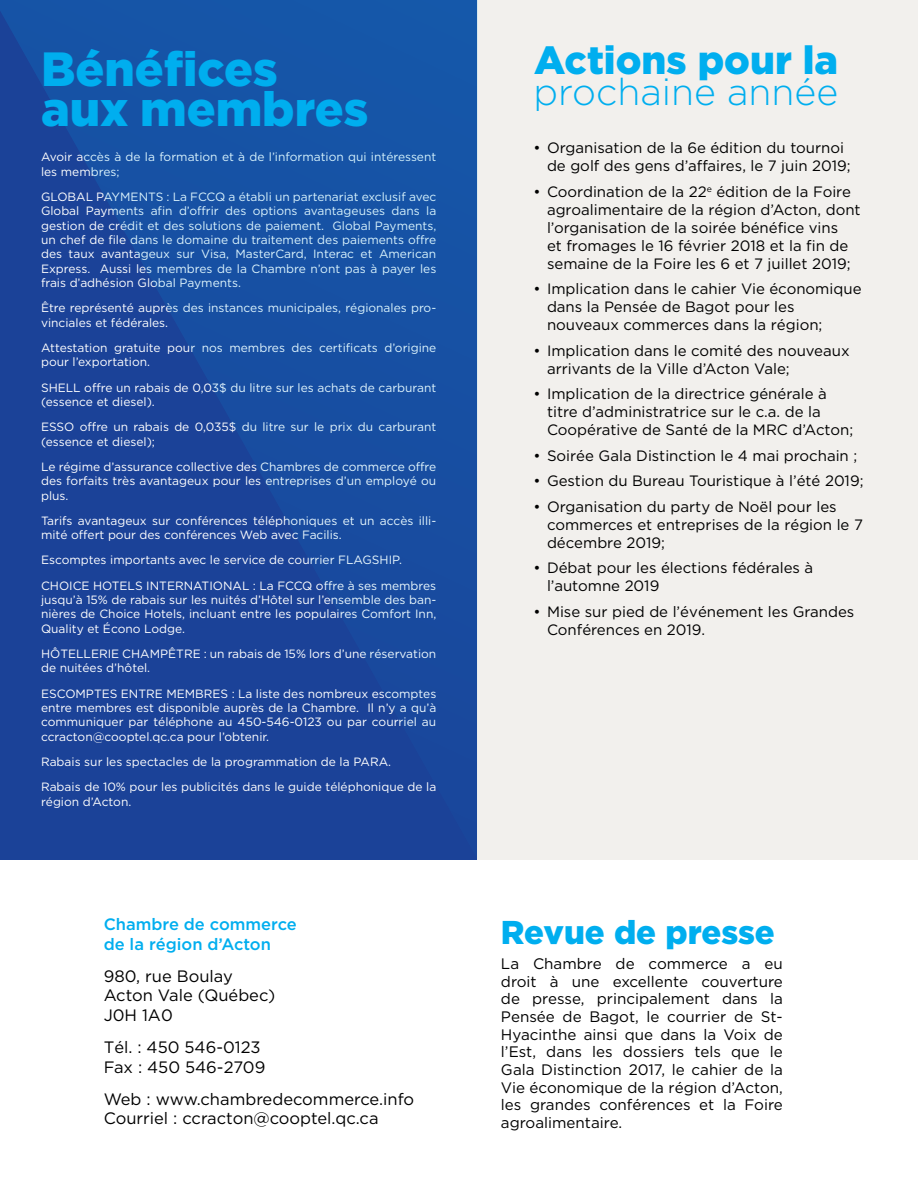
<style>
.page{position:relative;width:918px;height:1188px;background:#fff}
.page>*{position:absolute;margin:0;border:0;box-sizing:border-box;transform-origin:0 0}
.t1{font:900 48px/40.5px "Gotham HTF";color:#00aeef}
.t2{font:900 39.3px "Gotham HTF";color:#00aeef}
.t3{font:300 37.35px "Gotham HTF";color:#00aeef}
.t4{font:900 33px "Gotham HTF";color:#00aeef}
.t5{font:16.5px/19.2px "Gotham HTF";color:#000}
.t6{font:500 16.5px/19.2px "Gotham HTF";color:#00aeef}
.t7{font:15.15px/17.7px "Gotham HTF";color:#000;text-align:justify}
.t8{font:15px/18px "Gotham HTF";color:#000}
.t9{font:12px/14.4px "Gotham HTF";color:#fff}
</style>
<div class="page">
<div style="left:478px;top:0;width:440px;height:859px;background:#f2f0ed"></div>
<svg style="left:0;top:0;width:478px;height:859px;fill:#19479c"></svg>
<h1 class="t1" style="left:41px;top:47px;width:329px">Bénéfices aux membres</h1>
<p class="t9" style="left:41px;top:150px;width:397px">Avoir accès à de la formation et à de l’information qui intéressent les membres;</p>
<p class="t9" style="left:41px;top:189px;width:397px;text-align:justify">GLOBAL PAYMENTS : La FCCQ a établi un partenariat exclusif avec Global Payments afin d’offrir des options avantageuses dans la gestion de crédit et des solutions de paiement. Global Payments, un chef de file dans le domaine du traitement des paiements offre des taux avantageux sur Visa, MasterCard, Interac et American Express. Aussi les membres de la Chambre n’ont pas à payer les frais d’adhésion Global Payments.</p>
<p class="t9" style="left:41px;top:301px;width:397px">Être représenté auprès des instances municipales, régionales pro&shy;vinciales et fédérales.</p>
<p class="t9" style="left:41px;top:340px;width:397px">Attestation gratuite pour nos membres des certificats d’origine pour l’exportation.</p>
<p class="t9" style="left:41px;top:380px;width:397px">SHELL offre un rabais de 0,03$ du litre sur les achats de carburant (essence et diesel).</p>
<p class="t9" style="left:41px;top:420px;width:397px">ESSO offre un rabais de 0,035$ du litre sur le prix du carburant (essence et diesel);</p>
<p class="t9" style="left:41px;top:459px;width:397px;text-align:justify">Le régime d’assurance collective des Chambres de commerce offre des forfaits très avantageux pour les entreprises d’un employé ou plus.</p>
<p class="t9" style="left:41px;top:513px;width:397px">Tarifs avantageux sur conférences téléphoniques et un accès illi&shy;mité offert pour des conférences Web avec Facilis.</p>
<p class="t9" style="left:41px;top:547px;width:397px;line-height:25.2px">Escomptes importants avec le service de courrier FLAGSHIP.<br>CHOICE HOTELS INTERNATIONAL : La FCCQ offre à ses membres</p>
<p class="t9" style="left:41px;top:592px;width:397px;text-align:justify">jusqu’à 15% de rabais sur les nuités d’Hôtel sur l’ensemble des ban&shy;nières de Choice Hotels, incluant entre les populaires Comfort Inn, Quality et Écono Lodge.</p>
<p class="t9" style="left:41px;top:646px;width:397px">HÔTELLERIE CHAMPÊTRE : un rabais de 15% lors d’une réservation de nuitées d’hôtel.</p>
<p class="t9" style="left:41px;top:686px;width:397px;text-align:justify">ESCOMPTES ENTRE MEMBRES : La liste des nombreux escomptes entre membres est disponible auprès de la Chambre. Il n’y a qu’à communiquer par téléphone au 450-546-0123 ou par courriel au ccracton@cooptel.qc.ca pour l’obtenir.</p>
<p class="t9" style="left:41px;top:749px;width:397px;line-height:25.2px">Rabais sur les spectacles de la programmation de la PARA.<br>Rabais de 10% pour les publicités dans le guide téléphonique de la</p>
<p class="t9" style="left:41px;top:794px;width:92px">région d’Acton.</p>
<h3 class="t6" style="left:104px;top:915px;width:195px">Chambre de commerce de la région d’Acton</h3>
<h3 class="t5" style="left:104px;top:967px;width:173px">980, rue Boulay<br>Acton Vale (Québec)<br>J0H 1A0</h3>
<h3 class="t5" style="left:104px;top:1038px;width:163px">Tél. : 450 546-0123<br>Fax : 450 546-2709</h3>
<h3 class="t5" style="left:104px;top:1090px;width:312px">Web : www.chambredecommerce.info<br>Courriel : ccracton@cooptel.qc.ca</h3>
<h2 class="t2" style="left:534px;top:37px;width:305px">Actions pour la</h2>
<h3 class="t3" style="left:534px;top:72px;width:306px">prochaine année</h3>
<p class="t8" style="left:547px;top:138px;width:305px;text-indent:-14px">• Organisation de la 6e édition du tournoi de golf des gens d’affaires, le 7 juin 2019;</p>
<p class="t8" style="left:547px;top:182px;width:315px;text-indent:-13px">• Coordination de la 22<sup>e</sup> édition de la Foire agroalimentaire de la région d’Acton, dont l’organisation de la soirée bénéfice vins<br>et fromages le 16 février 2018 et la fin de semaine de la Foire les 6 et 7 juillet 2019;</p>
<p class="t8" style="left:547px;top:280px;width:316px;text-indent:-14px">• Implication dans le cahier Vie économique dans la Pensée de Bagot pour les nouveaux commerces dans la région;</p>
<p class="t8" style="left:547px;top:341px;width:304px;text-indent:-14px">• Implication dans le comité des nouveaux arrivants de la Ville d’Acton Vale;</p>
<p class="t8" style="left:547px;top:385px;width:308px;text-indent:-14px">• Implication de la directrice générale à titre d’administratrice sur le c.a. de la<br>Coopérative de Santé de la MRC d’Acton;</p>
<p class="t8" style="left:534px;top:446px;width:325px">• Soirée Gala Distinction le 4 mai prochain ;</p>
<p class="t8" style="left:534px;top:472px;width:332px">• Gestion du Bureau Touristique à l’été 2019;</p>
<p class="t8" style="left:547px;top:497px;width:317px;text-indent:-14px">• Organisation du party de Noël pour les commerces et entreprises de la région le 7 décembre 2019;</p>
<p class="t8" style="left:547px;top:559px;width:268px;text-indent:-14px">• Débat pour les élections fédérales à l’automne 2019</p>
<p class="t8" style="left:547px;top:603px;width:309px;text-indent:-14px">• Mise sur pied de l’événement les Grandes<br>Conférences en 2019.</p>
<h3 class="t4" style="left:501px;top:913px;width:275px">Revue de presse</h3>
<p class="t7" style="left:501px;top:954px;width:283px">La Chambre de commerce a eu droit à une excellente couverture de presse, principalement dans la Pensée de Bagot, le courrier de St-Hyacinthe ainsi que dans la Voix de l’Est, dans les dossiers tels que le Gala Distinction 2017, le cahier de la Vie économique de la région d’Acton, les grandes conférences et la Foire agroalimentaire.</p>
</div>
